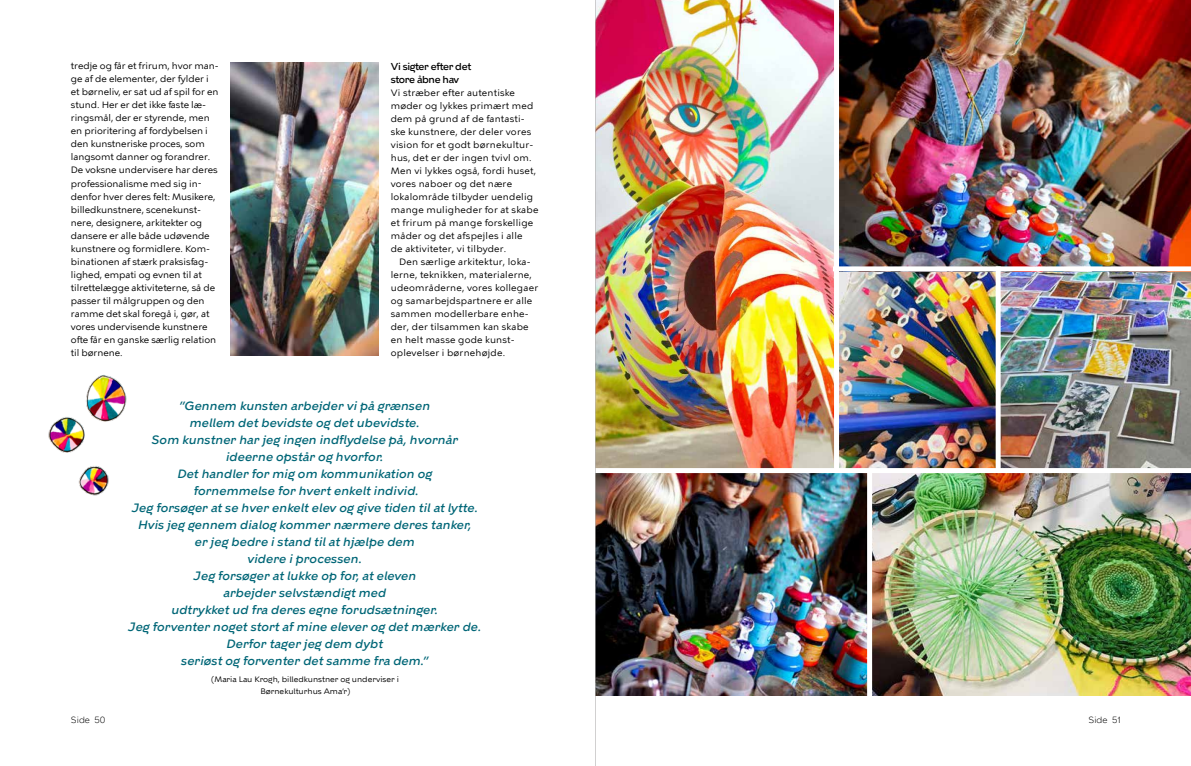
<style>
.page{position:relative;width:1191px;height:766px;background:#fff}
.page>*{position:absolute;margin:0;border:0;box-sizing:border-box;transform-origin:0 0}
.t1{font:italic 500 12px/17px "KBH";letter-spacing:.01em;color:#067;text-align:center}
.t2{font:500 10px/13px "KBH";letter-spacing:-.03em;color:#000}
.t3{font:9.3px/13px "KBH Tekst";letter-spacing:-.005em;color:#000}
.t4{font:9.3px/13px "KBH Tekst";letter-spacing:.02em;color:#000}
.t5{font:300 9px "KBH";color:#000}
.t6{font:8px/12px "KBH";color:#000;text-align:center}
</style>
<div class="page">
<img style="left:231px;top:62px;width:148px;height:293px">
<img style="left:86px;top:375px;width:41px;height:47px">
<img style="left:48px;top:410px;width:48px;height:43px">
<img style="left:78px;top:466px;width:31px;height:30px">
<img style="left:596px;top:0;width:238px;height:468px">
<img style="left:872px;top:473px;width:319px;height:221px">
<img style="left:839px;top:271px;width:156px;height:197px">
<img style="left:1000px;top:271px;width:191px;height:197px">
<img style="left:596px;top:473px;width:271px;height:221px">
<img style="left:839px;top:0;width:352px;height:266px">
<div style="left:833px;top:266px;width:358px;height:5px;background:#fff"></div>
<hr style="left:595px;top:0;width:1px;height:765px;background:#b3b2b2">
<p class="t3" style="left:71px;top:59px;width:149px">tredje og får et frirum, hvor man&shy;ge af de elementer, der fylder i et børneliv, er sat ud af spil for en stund. Her er det ikke faste læ&shy;ringsmål, der er styrende, men en prioritering af fordybelsen i den kunstneriske proces, som langsomt danner og forandrer.<br>De voksne undervisere har deres professionalisme med sig in&shy;denfor hver deres felt: Musikere, billedkunstnere, scenekunst&shy;nere, designere, arkitekter og dansere er alle både udøvende kunstnere og formidlere. Kom&shy;binationen af stærk praksisfag&shy;lighed, empati og evnen til at tilrettelægge aktiviteterne, så de passer til målgruppen og den ramme det skal foregå i, gør, at vores undervisende kunstnere ofte får en ganske særlig relation til børnene.</p>
<p class="t2" style="left:391px;top:60px;width:82px">Vi sigter efter det store åbne hav</p>
<p class="t4" style="left:391px;top:86px;width:149px">Vi stræber efter autentiske møder og lykkes primært med dem på grund af de fantasti&shy;ske kunstnere, der deler vores vision for et godt børnekultur&shy;hus, det er der ingen tvivl om.<br>Men vi lykkes også, fordi huset, vores naboer og det nære lokalområde tilbyder uendelig mange muligheder for at skabe et frirum på mange forskellige måder og det afspejles i alle<br>de aktiviteter, vi tilbyder.</p>
<p class="t4" style="left:391px;top:255px;width:149px;text-indent:9px">Den særlige arkitektur, loka&shy;lerne, teknikken, materialerne, udeområderne, vores kollegaer og samarbejdspartnere er alle sammen modellerbare enhe&shy;der, der tilsammen kan skabe en helt masse gode kunst&shy;oplevelser i børnehøjde.</p>
<p class="t1" style="left:128px;top:397px;width:355px">”Gennem kunsten arbejder vi på grænsen<br>mellem det bevidste og det ubevidste.<br>Som kunstner har jeg ingen indflydelse på, hvornår ideerne opstår og hvorfor.<br>Det handler for mig om kommunikation og<br>fornemmelse for hvert enkelt individ.<br>Jeg forsøger at se hver enkelt elev og give tiden til at lytte.<br>Hvis jeg gennem dialog kommer nærmere deres tanker,<br>er jeg bedre i stand til at hjælpe dem<br>videre i processen.<br>Jeg forsøger at lukke op for, at eleven<br>arbejder selvstændigt med<br>udtrykket ud fra deres egne forudsætninger.<br>Jeg forventer noget stort af mine elever og det mærker de.<br>Derfor tager jeg dem dybt<br>seriøst og forventer det samme fra dem.”</p>
<p class="t6" style="left:211px;top:673px;width:190px">(Maria Lau Krogh, billedkunstner og underviser i<br>Børnekulturhus Ama’r)</p>
<p class="t5" style="left:71px;top:714px;width:36px">Side 50</p>
<p class="t5" style="left:1088px;top:714px;width:34px">Side 51</p>
</div>
